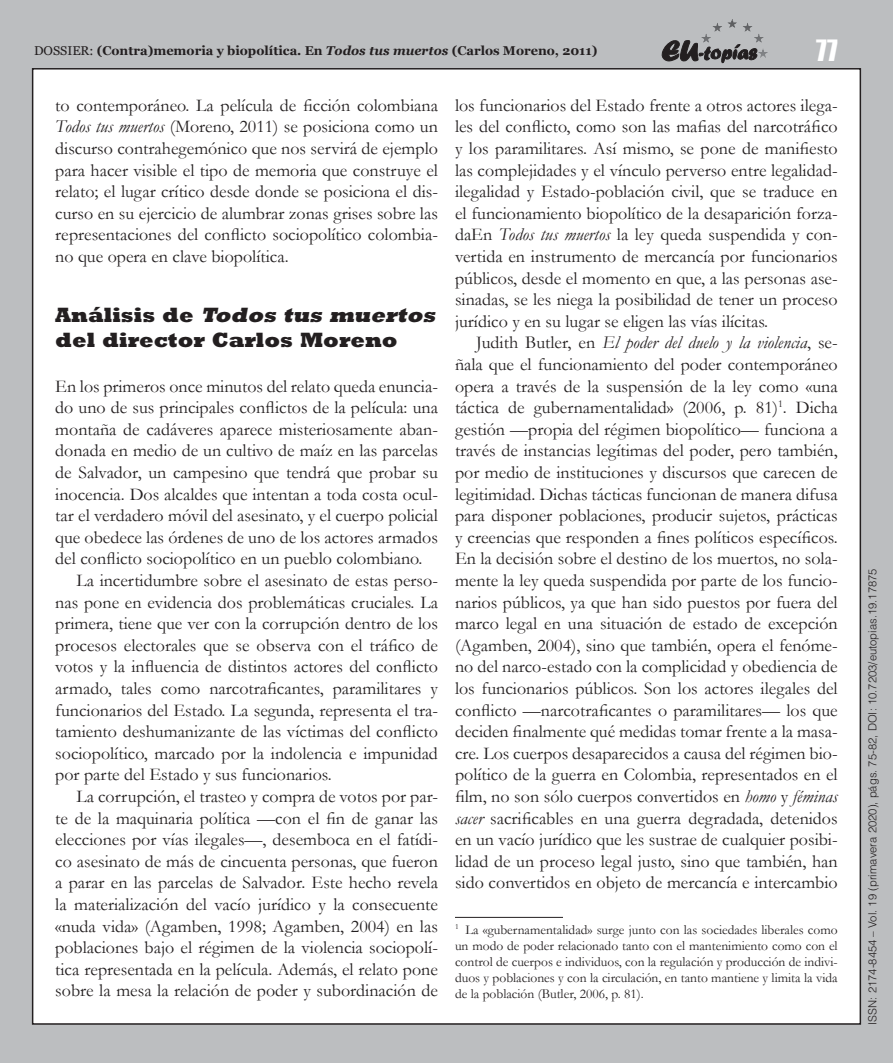
<style>
.page{position:relative;width:893px;height:1063px;background:#bcbec0}
.page>*{position:absolute;margin:0;border:0;box-sizing:border-box;transform-origin:0 0}
.t1{font:27px "Impact";color:#fff}
.t2{font:800 21px/25.5px "Rockwell Std";color:#231f20}
.t3{font:18px/21.6px "Garamond";color:#231f20;text-align:justify}
.t4{font:13.5px/16.2px "Garamond";color:#231f20;text-align:justify}
.t5{font:700 12.75px "Georgia";color:#231f20}
.t6{font:300 11.25px "Helvetica";color:#231f20}
.s1{font-weight:400}
.s2{font-style:italic}
</style>
<div class="page">
<div style="left:33px;top:69px;width:827px;height:955px;background:#fff"></div>
<svg style="left:662px;top:40px;width:94px;height:23px"></svg>
<hr style="left:701px;top:19px;width:67px;height:1px;background:#595a5c">
<hr style="left:701px;top:20px;width:67px;height:1px;background:#5a5b5d">
<hr style="left:701px;top:21px;width:67px;height:1px;background:#5b5c5e">
<hr style="left:701px;top:22px;width:67px;height:1px;background:#5c5d60">
<hr style="left:701px;top:23px;width:67px;height:1px;background:#5d5e61">
<hr style="left:701px;top:24px;width:67px;height:1px;background:#5f6062">
<hr style="left:701px;top:25px;width:67px;height:1px;background:#606163">
<hr style="left:701px;top:26px;width:67px;height:1px;background:#616365">
<hr style="left:701px;top:27px;width:67px;height:1px;background:#626366">
<hr style="left:701px;top:28px;width:67px;height:1px;background:#646568">
<hr style="left:701px;top:29px;width:67px;height:1px;background:#656668">
<hr style="left:701px;top:30px;width:67px;height:1px;background:#656769">
<hr style="left:701px;top:31px;width:67px;height:1px;background:#67696b">
<hr style="left:701px;top:32px;width:67px;height:1px;background:#68696c">
<hr style="left:701px;top:33px;width:67px;height:1px;background:#6a6b6d">
<hr style="left:701px;top:34px;width:67px;height:1px;background:#6a6c6e">
<hr style="left:701px;top:35px;width:67px;height:1px;background:#6c6d70">
<hr style="left:701px;top:36px;width:67px;height:1px;background:#6d6e71">
<hr style="left:701px;top:37px;width:67px;height:1px;background:#6e7072">
<hr style="left:701px;top:38px;width:67px;height:1px;background:#6f7173">
<hr style="left:701px;top:39px;width:67px;height:1px;background:#717275">
<hr style="left:701px;top:40px;width:67px;height:1px;background:#717376">
<hr style="left:701px;top:41px;width:67px;height:1px;background:#727476">
<hr style="left:701px;top:42px;width:67px;height:1px;background:#747578">
<hr style="left:701px;top:43px;width:67px;height:1px;background:#757679">
<hr style="left:701px;top:44px;width:67px;height:1px;background:#76787a">
<hr style="left:701px;top:45px;width:67px;height:1px;background:#77787b">
<hr style="left:701px;top:46px;width:67px;height:1px;background:#787a7c">
<hr style="left:701px;top:47px;width:67px;height:1px;background:#797b7d">
<hr style="left:701px;top:48px;width:67px;height:1px;background:#7b7c7f">
<hr style="left:701px;top:49px;width:67px;height:1px;background:#7b7d80">
<hr style="left:701px;top:50px;width:67px;height:1px;background:#7c7e81">
<hr style="left:701px;top:51px;width:67px;height:1px;background:#7d7f82">
<hr style="left:701px;top:52px;width:67px;height:1px;background:#7e8083">
<hr style="left:701px;top:53px;width:67px;height:1px;background:#808284">
<hr style="left:701px;top:54px;width:67px;height:1px;background:#818285">
<hr style="left:701px;top:55px;width:67px;height:1px;background:#828486">
<hr style="left:701px;top:56px;width:67px;height:1px;background:#838587">
<hr style="left:701px;top:57px;width:67px;height:1px;background:#848689">
<hr style="left:455px;top:917px;width:108px;height:1px;background:#231f20">
<p class="t5" style="left:34px;top:41px;width:565px"><span class="s1">DOSSIER:</span> (Contra)memoria y biopolítica. En <span class="s2">Todos tus muertos</span> (Carlos Moreno, 2011)</p>
<h1 class="t1" style="left:816px;top:29px;width:23px">77</h1>
<p class="t3" style="left:55px;top:94px;width:384px">to contemporáneo. La película de ficción colombiana <span class="s2">Todos tus muertos</span> (Moreno, 2011) se posiciona como un discurso contrahegemónico que nos servirá de ejemplo para hacer visible el tipo de memoria que construye el relato; el lugar crítico desde donde se posiciona el dis&shy;curso en su ejercicio de alumbrar zonas grises sobre las representaciones del conflicto sociopolítico colombia&shy;no que opera en clave biopolítica.</p>
<p class="t2" style="left:55px;top:301px;width:386px">A n á l i s i s d e <span class="s2">Todos tus muertos </span>del director Carlos Moreno</p>
<p class="t3" style="left:55px;top:375px;width:384px">En los primeros once minutos del relato queda enuncia-</p>
<p class="t3" style="left:55px;top:396px;width:384px">do uno de sus principales conflictos de la película: una</p>
<p class="t3" style="left:55px;top:418px;width:384px">montaña de cadáveres aparece misteriosamente aban-</p>
<p class="t3" style="left:55px;top:440px;width:384px">donada en medio de un cultivo de maíz en las parcelas</p>
<p class="t3" style="left:55px;top:461px;width:384px">de Salvador, un campesino que tendrá que probar su</p>
<p class="t3" style="left:55px;top:483px;width:384px">inocencia. Dos alcaldes que intentan a toda costa ocul-</p>
<p class="t3" style="left:55px;top:504px;width:384px">tar el verdadero móvil del asesinato, y el cuerpo policial</p>
<p class="t3" style="left:55px;top:526px;width:384px">que obedece las órdenes de uno de los actores armados</p>
<p class="t3" style="left:55px;top:548px;width:369px">del conflicto sociopolítico en un pueblo colombiano.</p>
<p class="t3" style="left:77px;top:569px;width:363px">La incertidumbre sobre el asesinato de estas perso-</p>
<p class="t3" style="left:55px;top:591px;width:384px">nas pone en evidencia dos problemáticas cruciales. La</p>
<p class="t3" style="left:55px;top:612px;width:384px">primera, tiene que ver con la corrupción dentro de los</p>
<p class="t3" style="left:55px;top:634px;width:384px">procesos electorales que se observa con el tráfico de</p>
<p class="t3" style="left:55px;top:656px;width:384px">votos y la influencia de distintos actores del conflicto</p>
<p class="t3" style="left:55px;top:677px;width:384px">armado, tales como narcotraficantes, paramilitares y</p>
<p class="t3" style="left:55px;top:699px;width:384px">funcionarios del Estado. La segunda, representa el tra-</p>
<p class="t3" style="left:55px;top:720px;width:384px">tamiento deshumanizante de las víctimas del conflicto</p>
<p class="t3" style="left:55px;top:742px;width:384px">sociopolítico, marcado por la indolencia e impunidad</p>
<p class="t3" style="left:55px;top:764px;width:278px">por parte del Estado y sus funcionarios.</p>
<p class="t3" style="left:77px;top:785px;width:363px">La corrupción, el trasteo y compra de votos por par-</p>
<p class="t3" style="left:55px;top:807px;width:384px">te de la maquinaria política —con el fin de ganar las</p>
<p class="t3" style="left:55px;top:828px;width:384px">elecciones por vías ilegales—, desemboca en el fatídi-</p>
<p class="t3" style="left:55px;top:850px;width:384px">co asesinato de más de cincuenta personas, que fueron</p>
<p class="t3" style="left:55px;top:872px;width:384px">a parar en las parcelas de Salvador. Este hecho revela</p>
<p class="t3" style="left:55px;top:893px;width:384px">la materialización del vacío jurídico y la consecuente</p>
<p class="t3" style="left:55px;top:915px;width:384px">«nuda vida» (Agamben, 1998; Agamben, 2004) en las</p>
<p class="t3" style="left:55px;top:936px;width:384px">poblaciones bajo el régimen de la violencia sociopolí-</p>
<p class="t3" style="left:55px;top:958px;width:384px">tica representada en la película. Además, el relato pone</p>
<p class="t3" style="left:55px;top:980px;width:384px">sobre la mesa la relación de poder y subordinación de</p>
<p class="t3" style="left:455px;top:94px;width:384px">los funcionarios del Estado frente a otros actores ilega&shy;les del conflicto, como son las mafias del narcotráfico y los paramilitares. Así mismo, se pone de manifiesto las complejidades y el vínculo perverso entre legalidad&shy;ilegalidad y Estado-población civil, que se traduce en el funcionamiento biopolítico de la desaparición forza&shy;daEn <span class="s2">Todos tus muertos</span> la ley queda suspendida y con&shy;vertida en instrumento de mercancía por funcionarios públicos, desde el momento en que, a las personas ase&shy;sinadas, se les niega la posibilidad de tener un proceso jurídico y en su lugar se eligen las vías ilícitas.</p>
<p class="t3" style="left:455px;top:332px;width:384px;text-indent:21px">Judith Butler, en <span class="s2">El poder del duelo y la violencia</span>, se&shy;ñala que el funcionamiento del poder contemporáneo opera a través de la suspensión de la ley como «una táctica de gubernamentalidad» (2006, p. 81)<sup>1</sup>. Dicha gestión —propia del régimen biopolítico— funciona a través de instancias legítimas del poder, pero también, por medio de instituciones y discursos que carecen de legitimidad. Dichas tácticas funcionan de manera difusa para disponer poblaciones, producir sujetos, prácticas y creencias que responden a fines políticos específicos.<br>En la decisión sobre el destino de los muertos, no sola&shy;mente la ley queda suspendida por parte de los funcio&shy;narios públicos, ya que han sido puestos por fuera del marco legal en una situación de estado de excepción (Agamben, 2004), sino que también, opera el fenóme&shy;no del narco-estado con la complicidad y obediencia de los funcionarios públicos. Son los actores ilegales del conflicto —narcotraficantes o paramilitares— los que deciden finalmente qué medidas tomar frente a la masa&shy;cre. Los cuerpos desaparecidos a causa del régimen bio&shy;político de la guerra en Colombia, representados en el film, no son sólo cuerpos convertidos en <span class="s2">homo</span> y <span class="s2">féminas sacer</span> sacrificables en una guerra degradada, detenidos en un vacío jurídico que les sustrae de cualquier posibi&shy;lidad de un proceso legal justo, sino que también, han sido convertidos en objeto de mercancía e intercambio</p>
<p class="t4" style="left:455px;top:921px;width:384px"><sup>1</sup> La «gubernamentalidad» surge junto con las sociedades liberales como un modo de poder relacionado tanto con el mantenimiento como con el control de cuerpos e individuos, con la regulación y producción de indivi&shy;duos y poblaciones y con la circulación, en tanto mantiene y limita la vida de la población (Butler, 2006, p. 81).</p>
<p class="t6" style="left:865px;top:1025px;width:458px;rotate:-90deg">ISSN: 2174-8454 – Vol. 19 (primavera 2020), págs. 75-82, DOI: 10.7203/eutopias.19.17875</p>
</div>
